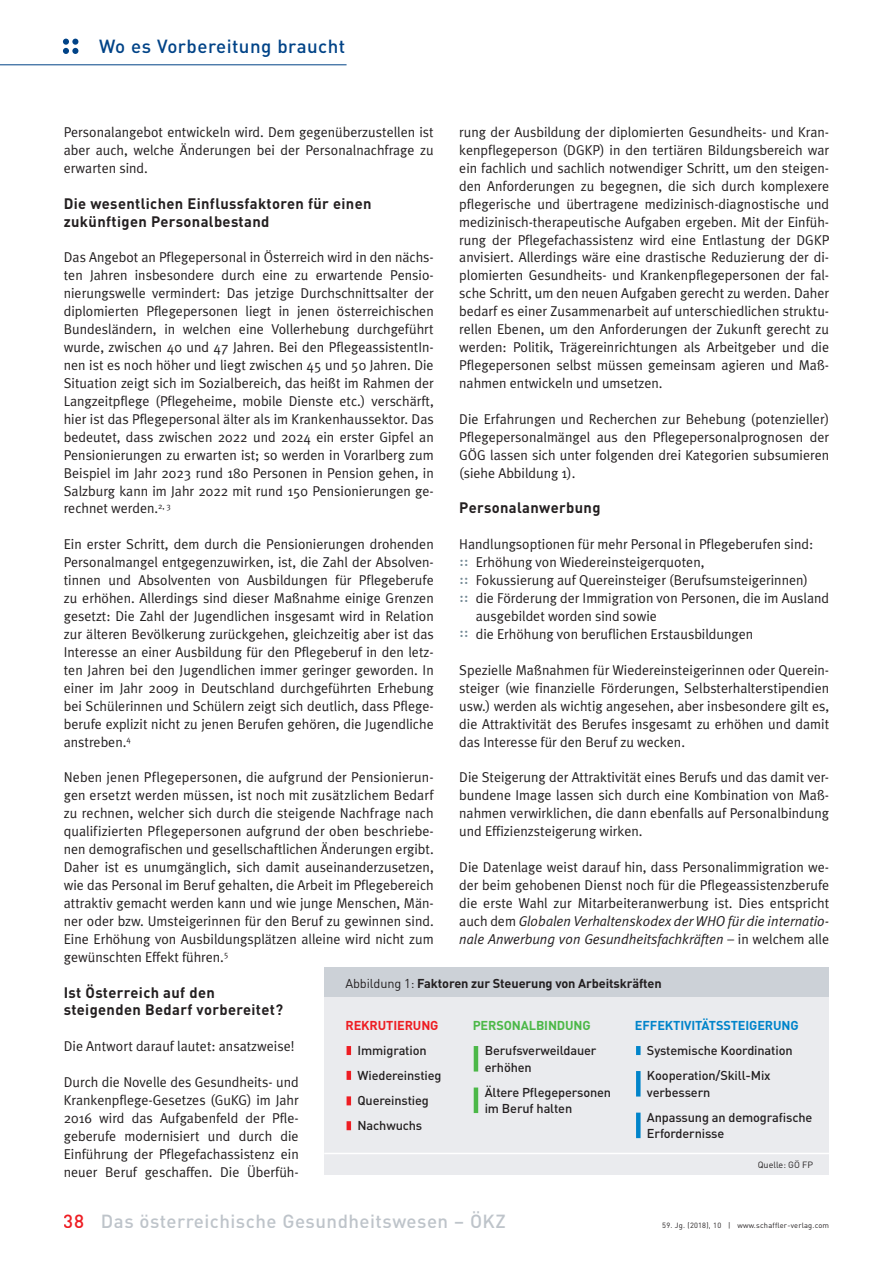
<style>
.page{position:relative;width:893px;height:1263px;background:#fff}
.page>*{position:absolute;margin:0;border:0;box-sizing:border-box;transform-origin:0 0}
.t1{font:500 18.75px "DIN";letter-spacing:.025em;color:#bec4ca}
.t2{font:500 18.75px "DIN";letter-spacing:.025em;color:#014387}
.t3{font:700 15px/18px "DIN";letter-spacing:.025em;color:#231f20}
.t4{font:14.25px/18px "Meta Plus Normal";color:#231f20;text-align:justify}
.t5{font:500 12.75px/25px "DIN";letter-spacing:-.01em;color:#231f20}
.t6{font:700 12.75px "DIN";letter-spacing:-.01em;color:#231f20}
.t7{font:700 12.75px "DIN";letter-spacing:-.01em;color:#0084ca}
.t8{font:700 12.75px "DIN";letter-spacing:-.01em;color:#4cb848}
.t9{font:700 12.75px "DIN";letter-spacing:-.01em;color:#ee1d23}
.t10{font:9px "DIN";color:#231f20}
.t11{font:7.5px "DIN";letter-spacing:.025em;color:#231f20}
.s1{font-family:"DIN Medium Alternate";font-size:15px;color:#728793}
.s2{font-style:italic}
.s3{font-weight:400}
.s4{color:#ee1d23}
</style>
<div class="page">
<svg style="left:63px;top:39px;width:15px;height:15px"></svg>
<hr style="left:0;top:64px;width:347px;height:1px;background:#014387">
<div style="left:324px;top:967px;width:505px;height:208px;background:#eaebee"></div>
<div style="left:324px;top:967px;width:505px;height:30px;background:#ccd1d7"></div>
<hr style="left:324px;top:1153px;width:505px;height:1px;background:#fff">
<svg style="left:347px;top:1046px;width:4px;height:9px"></svg>
<div style="left:636px;top:1046px;width:5px;height:9px;background:#0084ca"></div>
<div style="left:636px;top:1071px;width:5px;height:25px;background:#0084ca"></div>
<div style="left:636px;top:1112px;width:5px;height:26px;background:#0084ca"></div>
<hr style="left:474px;top:1046px;width:4px;height:25px;background:#4cb848">
<hr style="left:474px;top:1087px;width:4px;height:26px;background:#4cb848">
<svg style="left:347px;top:1096px;width:4px;height:9px"></svg>
<svg style="left:347px;top:1071px;width:4px;height:9px"></svg>
<svg style="left:347px;top:1121px;width:4px;height:9px"></svg>
<h1 class="t2" style="left:99px;top:35px;width:248px">Wo es Vorbereitung braucht</h1>
<p class="t4" style="left:64px;top:123px;width:371px">Personalangebot entwickeln wird. Dem gegenüberzustellen ist aber auch, welche Änderungen bei der Personalnachfrage zu erwarten sind.</p>
<p class="t3" style="left:64px;top:194px;width:309px">Die wesentlichen Einflussfaktoren für einen zukünftigen Personalbestand</p>
<p class="t4" style="left:64px;top:248px;width:371px">Das Angebot an Pflegepersonal in Österreich wird in den nächs&shy;ten Jahren insbesondere durch eine zu erwartende Pensio&shy;nierungswelle vermindert: Das jetzige Durchschnittsalter der diplomierten Pflegepersonen liegt in jenen österreichischen Bundesländern, in welchen eine Vollerhebung durchgeführt wurde, zwischen 40 und 47 Jahren. Bei den PflegeassistentIn&shy;nen ist es noch höher und liegt zwischen 45 und 50 Jahren. Die Situation zeigt sich im Sozialbereich, das heißt im Rahmen der Langzeitpflege (Pflegeheime, mobile Dienste etc.) verschärft, hier ist das Pflegepersonal älter als im Krankenhaussektor. Das bedeutet, dass zwischen 2022 und 2024 ein erster Gipfel an Pensionierungen zu erwarten ist; so werden in Vorarlberg zum Beispiel im Jahr 2023 rund 180 Personen in Pension gehen, in Salzburg kann im Jahr 2022 mit rund 150 Pensionierungen ge&shy;rechnet werden.<sup>2,</sup> <sup>3</sup></p>
<p class="t4" style="left:64px;top:535px;width:371px">Ein erster Schritt, dem durch die Pensionierungen drohenden Personalmangel entgegenzuwirken, ist, die Zahl der Absolven&shy;tinnen und Absolventen von Ausbildungen für Pflegeberufe zu erhöhen. Allerdings sind dieser Maßnahme einige Grenzen gesetzt: Die Zahl der Jugendlichen insgesamt wird in Relation zur älteren Bevölkerung zurückgehen, gleichzeitig aber ist das Interesse an einer Ausbildung für den Pflegeberuf in den letz&shy;ten Jahren bei den Jugendlichen immer geringer geworden. In einer im Jahr 2009 in Deutschland durchgeführten Erhebung bei Schülerinnen und Schülern zeigt sich deutlich, dass Pflege&shy;berufe explizit nicht zu jenen Berufen gehören, die Jugendliche anstreben.<sup>4</sup></p>
<p class="t4" style="left:64px;top:768px;width:371px">Neben jenen Pflegepersonen, die aufgrund der Pensionierun&shy;gen ersetzt werden müssen, ist noch mit zusätzlichem Bedarf zu rechnen, welcher sich durch die steigende Nachfrage nach qualifizierten Pflegepersonen aufgrund der oben beschriebe&shy;nen demografischen und gesellschaftlichen Änderungen ergibt.<br>Daher ist es unumgänglich, sich damit auseinanderzusetzen, wie das Personal im Beruf gehalten, die Arbeit im Pflegebereich attraktiv gemacht werden kann und wie junge Menschen, Män&shy;ner oder bzw. Umsteigerinnen für den Beruf zu gewinnen sind.<br>Eine Erhöhung von Ausbildungsplätzen alleine wird nicht zum gewünschten Effekt führen.<sup>5</sup></p>
<p class="t3" style="left:64px;top:982px;width:221px">Ist Österreich auf den steigenden Bedarf vorbereitet?</p>
<p class="t4" style="left:64px;top:1037px;width:232px">Die Antwort darauf lautet: ansatzweise!</p>
<p class="t4" style="left:64px;top:1073px;width:236px">Durch die Novelle des Gesundheits- und Krankenpflege-Gesetzes (GuKG) im Jahr 2016 wird das Aufgabenfeld der Pfle&shy;geberufe modernisiert und durch die Einführung der Pflegefachassistenz ein neuer Beruf geschaffen. Die Überfüh-</p>
<p class="t4" style="left:459px;top:123px;width:372px">rung der Ausbildung der diplomierten Gesundheits- und Kran&shy;kenpflegeperson (DGKP) in den tertiären Bildungsbereich war ein fachlich und sachlich notwendiger Schritt, um den steigen&shy;den Anforderungen zu begegnen, die sich durch komplexere pflegerische und übertragene medizinisch-diagnostische und medizinisch-therapeutische Aufgaben ergeben. Mit der Einfüh&shy;rung der Pflegefachassistenz wird eine Entlastung der DGKP anvisiert. Allerdings wäre eine drastische Reduzierung der di&shy;plomierten Gesundheits- und Krankenpflegepersonen der fal&shy;sche Schritt, um den neuen Aufgaben gerecht zu werden. Daher bedarf es einer Zusammenarbeit auf unterschiedlichen struktu&shy;rellen Ebenen, um den Anforderungen der Zukunft gerecht zu werden: Politik, Trägereinrichtungen als Arbeitgeber und die Pflegepersonen selbst müssen gemeinsam agieren und Maß&shy;nahmen entwickeln und umsetzen.</p>
<p class="t4" style="left:459px;top:410px;width:371px">Die Erfahrungen und Recherchen zur Behebung (potenzieller)<br>Pflegepersonalmängel aus den Pflegepersonalprognosen der GÖG lassen sich unter folgenden drei Kategorien subsumieren (siehe Abbildung 1).</p>
<p class="t3" style="left:459px;top:498px;width:143px">Personalanwerbung</p>
<p class="t4" style="left:459px;top:535px;width:356px">Handlungsoptionen für mehr Personal in Pflegeberufen sind:</p>
<p class="t4" style="left:459px;top:553px;width:247px"><span class="s1">::</span> Erhöhung von Wiedereinsteigerquoten,</p>
<p class="t4" style="left:459px;top:571px;width:350px"><span class="s1">::</span> Fokussierung auf Quereinsteiger (Berufsumsteigerinnen)</p>
<p class="t4" style="left:459px;top:589px;width:371px"><span class="s1">::</span> die Förderung der Immigration von Personen, die im Ausland</p>
<p class="t4" style="left:476px;top:607px;width:183px">ausgebildet worden sind sowie</p>
<p class="t4" style="left:459px;top:625px;width:296px"><span class="s1">::</span> die Erhöhung von beruflichen Erstausbildungen</p>
<p class="t4" style="left:459px;top:661px;width:371px">Spezielle Maßnahmen für Wiedereinsteigerinnen oder Querein&shy;steiger (wie finanzielle Förderungen, Selbsterhalterstipendien usw.) werden als wichtig angesehen, aber insbesondere gilt es, die Attraktivität des Berufes insgesamt zu erhöhen und damit das Interesse für den Beruf zu wecken.</p>
<p class="t4" style="left:459px;top:768px;width:371px">Die Steigerung der Attraktivität eines Berufs und das damit ver&shy;bundene Image lassen sich durch eine Kombination von Maß&shy;nahmen verwirklichen, die dann ebenfalls auf Personalbindung und Effizienzsteigerung wirken.</p>
<p class="t4" style="left:459px;top:858px;width:371px">Die Datenlage weist darauf hin, dass Personalimmigration we&shy;der beim gehobenen Dienst noch für die Pflegeassistenzberufe die erste Wahl zur Mitarbeiteranwerbung ist. Dies entspricht auch dem <span class="s2">Globalen Verhaltenskodex der WHO für die internatio&shy;nale Anwerbung von Gesundheitsfachkräften</span> – in welchem alle</p>
<p class="t6" style="left:345px;top:975px;width:318px"><span class="s3">Abbildung 1:</span> Faktoren zur Steuerung von Arbeitskräften</p>
<p class="t8" style="left:473px;top:1017px;width:120px">PERSONALBINDUNG</p>
<p class="t5" style="left:485px;top:1042px;width:113px;line-height:16.5px">Berufsverweildauer erhöhen</p>
<p class="t5" style="left:485px;top:1083px;width:128px;line-height:16.5px">Ältere Pflegepersonen im Beruf halten</p>
<p class="t7" style="left:635px;top:1017px;width:165px">EFFEKTIVITÄTSSTEIGERUNG</p>
<p class="t5" style="left:647px;top:1037px;width:147px">Systemische Koordination<br>Kooperation/Skill-Mix</p>
<p class="t5" style="left:647px;top:1079px;width:167px">verbessern<br>Anpassung an demografische</p>
<p class="t5" style="left:647px;top:1120px;width:79px">Erfordernisse</p>
<p class="t9" style="left:345px;top:1017px;width:95px">REKRUTIERUNG</p>
<p class="t5" style="left:357px;top:1037px;width:86px">Immigration<br>Wiedereinstieg<br>Quereinstieg<br>Nachwuchs</p>
<p class="t10" style="left:758px;top:1159px;width:57px">Quelle: GÖ FP</p>
<h1 class="t1" style="left:64px;top:1209px;width:443px"><span class="s4">38</span> Das österreichische Gesundheitswesen – ÖKZ</h1>
<p class="t11" style="left:662px;top:1220px;width:168px">59. Jg. (2018), 10 | www.schaffler-verlag.com</p>
</div>
